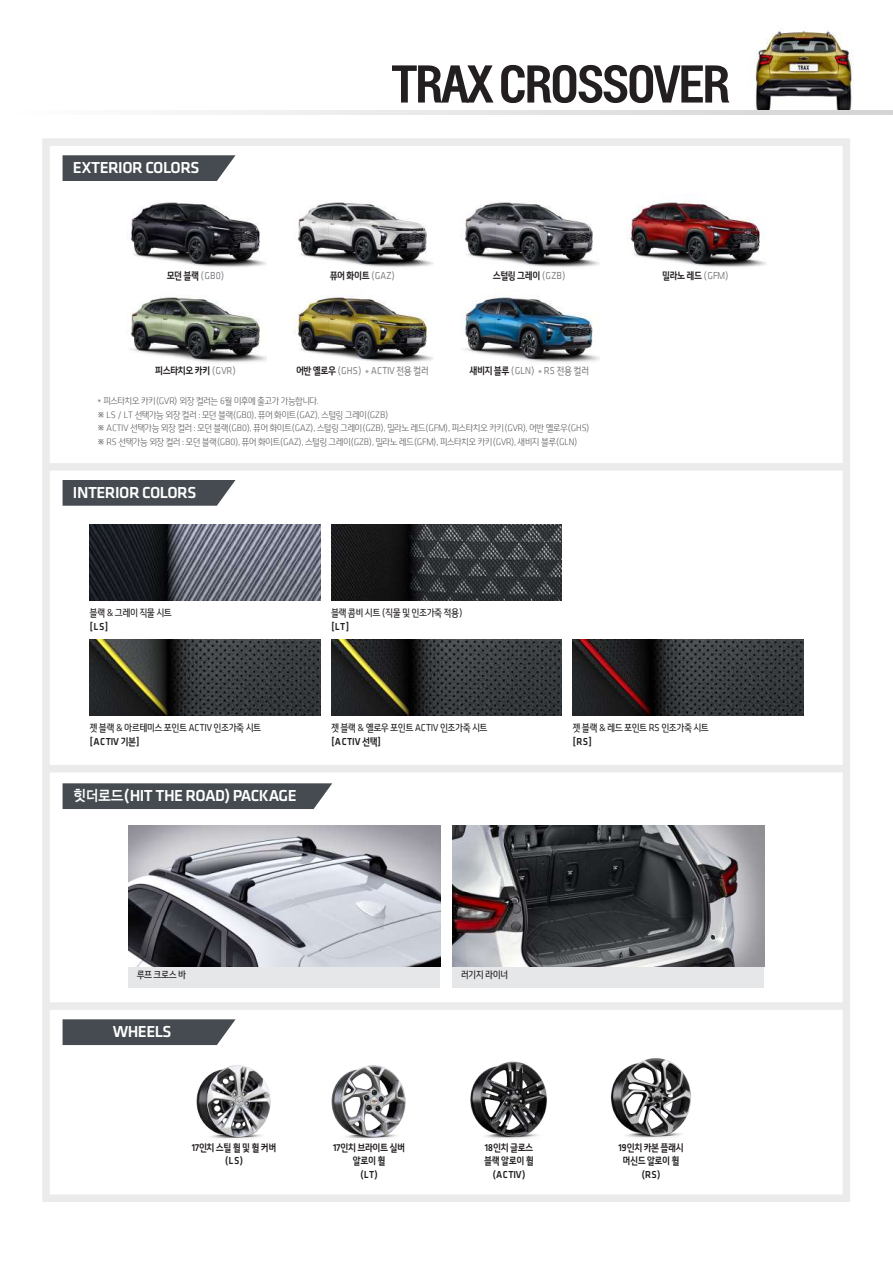
<style>
.page{position:relative;width:893px;height:1263px;background:#fff}
.page>*{position:absolute;margin:0;border:0;box-sizing:border-box;transform-origin:0 0}
.t1{font:600 condensed 49.5px "Louis";letter-spacing:-.05em;color:#231f20;scale:1.2 1}
.t2{font:500 16.5px "Klavika CH";letter-spacing:-.03em;color:#fff}
.t3{font:10.5px/13.5px "Chevy B";letter-spacing:-.05em;color:#231f20;text-align:center;scale:.9 1}
.t4{font:10.5px "Chevy M";letter-spacing:-.05em;color:#231f20;scale:.9 1}
.t5{font:10.5px "Chevy M";letter-spacing:-.05em;color:#808285;scale:.9 1}
.t6{font:9.75px/13.5px "Chevy L";letter-spacing:-.075em;color:#5a5a5d;scale:.95 1}
.s1{font-family:"Chevy B";color:#231f20}
.s2{font-family:"Chevy M";color:#808285}
.s3{font-family:"YGO14";font-weight:400;font-size:15px}
.s4{font-family:"Chevy B";font-weight:400}
</style>
<div class="page">
<div style="left:42px;top:138px;width:808px;height:1064px;border:8px solid #ebebec"></div>
<img style="left:737px;top:31px;width:130px;height:84px">
<svg style="left:193px;top:111px;width:700px;height:3px"></svg>
<div style="left:45px;top:463px;width:801px;height:8px;background:#ebebec"></div>
<div style="left:45px;top:765px;width:801px;height:7px;background:#ebebec"></div>
<div style="left:45px;top:1002px;width:801px;height:8px;background:#ebebec"></div>
<svg style="left:44px;top:783px;width:288px;height:26px;background:#585d62"></svg>
<svg style="left:44px;top:155px;width:192px;height:26px;background:#61666a"></svg>
<svg style="left:44px;top:480px;width:192px;height:26px;background:#61666a"></svg>
<svg style="left:44px;top:1019px;width:192px;height:26px;background:#61666b"></svg>
<img style="left:470px;top:1061px;width:77px;height:77px">
<img style="left:611px;top:1058px;width:80px;height:80px">
<img style="left:196px;top:1065px;width:75px;height:74px">
<img style="left:331px;top:1065px;width:75px;height:74px">
<img style="left:90px;top:524px;width:230px;height:77px">
<img style="left:331px;top:639px;width:230px;height:77px">
<img style="left:331px;top:524px;width:230px;height:77px">
<img style="left:90px;top:639px;width:230px;height:77px">
<img style="left:572px;top:639px;width:231px;height:77px">
<img style="left:130px;top:202px;width:136px;height:65px">
<img style="left:460px;top:202px;width:140px;height:65px">
<img style="left:130px;top:297px;width:136px;height:66px">
<img style="left:460px;top:295px;width:140px;height:68px">
<img style="left:297px;top:202px;width:136px;height:65px">
<img style="left:626px;top:200px;width:140px;height:67px">
<img style="left:293px;top:296px;width:140px;height:66px">
<div style="left:128px;top:966px;width:312px;height:21px;background:#e6e7e9"></div>
<div style="left:452px;top:966px;width:312px;height:21px;background:#e6e7e9"></div>
<img style="left:452px;top:826px;width:312px;height:140px">
<img style="left:128px;top:826px;width:312px;height:140px">
<h2 class="t2" style="left:73px;top:157px;width:128px">EXTERIOR COLORS</h2>
<h1 class="t1" style="left:391px;top:52px;width:284px">TRAX CROSSOVER</h1>
<p class="t5" style="left:167px;top:271px;width:66px"><span class="s1">모던 블랙</span> (GB0)</p>
<p class="t3" style="left:493px;top:270px;width:82px">스털링 그레이 <span class="s2">(GZB)</span></p>
<p class="t3" style="left:330px;top:270px;width:74px">퓨어 화이트 <span class="s2">(GAZ)</span></p>
<p class="t3" style="left:662px;top:270px;width:76px">밀라노 레드 <span class="s2">(GFM)</span></p>
<p class="t3" style="left:155px;top:365px;width:91px">피스타치오 카키 <span class="s2">(GVR)</span></p>
<p class="t5" style="left:469px;top:366px;width:134px"><span class="s1">새비지 블루</span> (GLN) * RS 전용 컬러</p>
<p class="t5" style="left:296px;top:366px;width:149px"><span class="s1">어반 옐로우</span> (GHS) * ACTIV 전용 컬러</p>
<p class="t6" style="left:97px;top:394px;width:521px">* 피스타치오 카키(GVR) 외장 컬러는 6월 이후에 출고가 가능합니다.<br>※ LS / LT 선택가능 외장 컬러 : 모던 블랙(GB0), 퓨어 화이트(GAZ), 스털링 그레이(GZB)<br>※ ACTIV 선택가능 외장 컬러 : 모던 블랙(GB0), 퓨어 화이트(GAZ), 스털링 그레이(GZB), 밀라노 레드(GFM), 피스타치오 카키(GVR), 어반 옐로우(GHS) ※ RS 선택가능 외장 컬러 : 모던 블랙(GB0), 퓨어 화이트(GAZ), 스털링 그레이(GZB), 밀라노 레드(GFM), 피스타치오 카키(GVR), 새비지 블루(GLN)</p>
<h2 class="t2" style="left:73px;top:481px;width:125px">INTERIOR COLORS</h2>
<p class="t4" style="left:90px;top:608px;width:93px">블랙 &amp; 그레이 직물 시트</p>
<p class="t3" style="left:90px;top:620px;width:23px">[LS]</p>
<p class="t4" style="left:331px;top:608px;width:148px">블랙 콤비 시트 (직물 및 인조가죽 적용)</p>
<p class="t3" style="left:331px;top:620px;width:22px">[LT]</p>
<p class="t4" style="left:90px;top:723px;width:192px">젯 블랙 &amp; 아르테미스 포인트 ACTIV 인조가죽 시트</p>
<p class="t3" style="left:90px;top:735px;width:57px">[ACTIV 기본]</p>
<h2 class="t2" style="left:73px;top:784px;width:225px"><span class="s3">힛더로드</span><span class="s4">(</span>HIT THE ROAD) PACKAGE</h2>
<p class="t4" style="left:331px;top:723px;width:176px">젯 블랙 &amp; 옐로우 포인트 ACTIV 인조가죽 시트</p>
<p class="t3" style="left:331px;top:735px;width:57px">[ACTIV 선택]</p>
<p class="t4" style="left:572px;top:723px;width:153px">젯 블랙 &amp; 레드 포인트 RS 인조가죽 시트</p>
<p class="t3" style="left:572px;top:735px;width:24px">[RS]</p>
<p class="t4" style="left:137px;top:969px;width:56px">루프 크로스 바</p>
<p class="t4" style="left:461px;top:969px;width:54px">러기지 라이너</p>
<h2 class="t2" style="left:113px;top:1021px;width:60px">WHEELS</h2>
<p class="t3" style="left:192px;top:1141px;width:96px">17인치 스틸 휠 및 휠 커버 (LS)</p>
<p class="t3" style="left:333px;top:1141px;width:81px">17인치 브라이트 실버 알로이 휠<br>(LT)</p>
<p class="t3" style="left:484px;top:1141px;width:56px">18인치 글로스 블랙 알로이 휠 (ACTIV)</p>
<p class="t3" style="left:618px;top:1141px;width:74px">19인치 카본 플래시 머신드 알로이 휠 (RS)</p>
</div>
